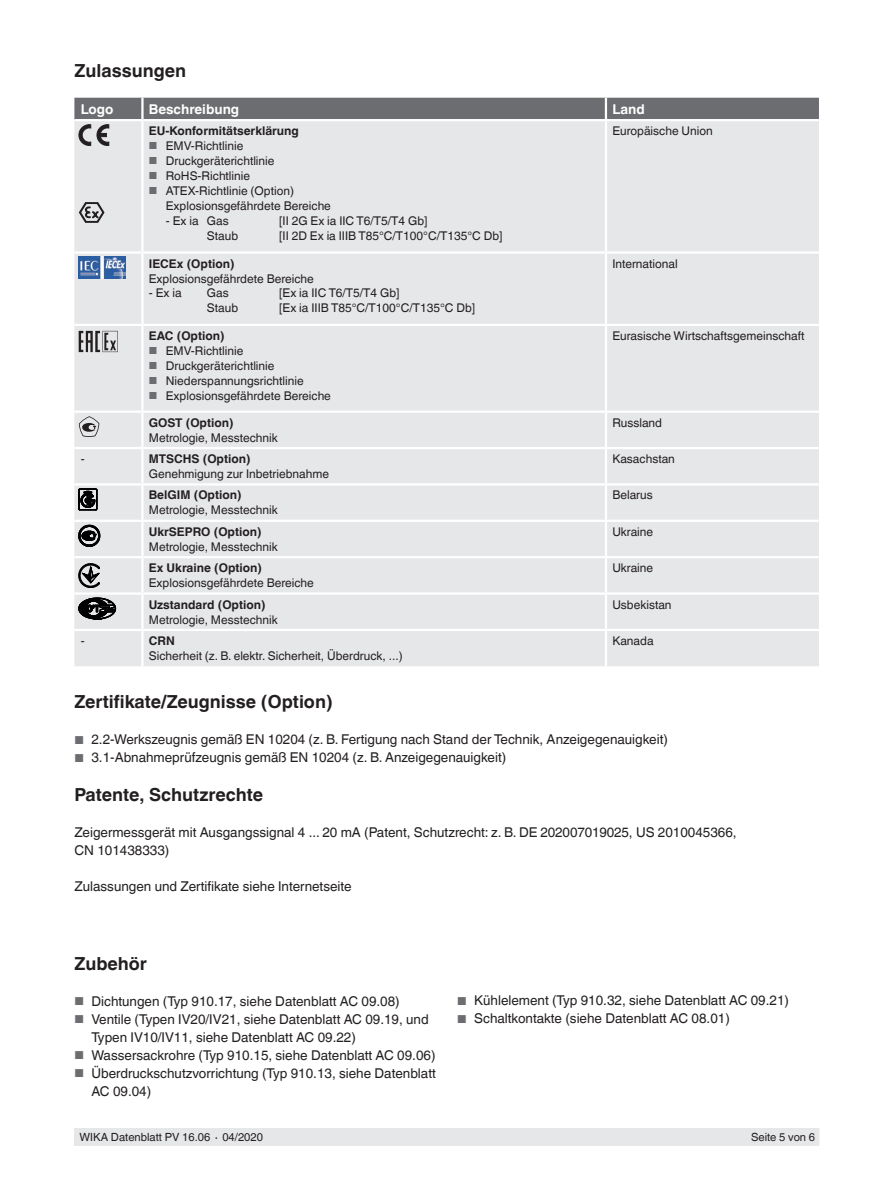
<style>
.page{position:relative;width:893px;height:1188px;background:#fff}
.page>*{position:absolute;margin:0;border:0;box-sizing:border-box;transform-origin:0 0}
.t1{font:700 18px "Helvetica World";color:#231f20}
.t2{font:13.5px/18px "Helvetica World";color:#231f20}
.t3{font:700 13.5px "Helvetica World";color:#fff}
.t4{font:12px/15px "Helvetica World";color:#231f20}
.t5{font:700 12px "Helvetica World";color:#231f20}
.t6{font:11.25px "Helvetica World";color:#231f20}
.s1{font-size:10.2px;color:#6c6d70}
.s2{font-size:11.55px;color:#6c6d70}
</style>
<div class="page">
<div style="left:75px;top:1128px;width:744px;height:17px;background:#e6e7e9"></div>
<div style="left:74px;top:145px;width:745px;height:521px;background:#e6e7e9"></div>
<hr style="left:74px;top:251px;width:68px;height:3px;background:#fff">
<hr style="left:142px;top:251px;width:464px;height:3px;background:#fff">
<hr style="left:606px;top:251px;width:213px;height:3px;background:#fff">
<hr style="left:142px;top:483px;width:464px;height:3px;background:#fff">
<hr style="left:606px;top:483px;width:213px;height:3px;background:#fff">
<hr style="left:74px;top:520px;width:68px;height:2px;background:#fff">
<hr style="left:142px;top:520px;width:464px;height:2px;background:#fff">
<hr style="left:606px;top:520px;width:213px;height:2px;background:#fff">
<hr style="left:142px;top:324px;width:464px;height:2px;background:#fff">
<hr style="left:142px;top:629px;width:464px;height:2px;background:#fff">
<hr style="left:142px;top:411px;width:464px;height:2px;background:#fff">
<hr style="left:606px;top:411px;width:213px;height:2px;background:#fff">
<hr style="left:141px;top:522px;width:3px;height:34px;background:#fff">
<hr style="left:605px;top:522px;width:2px;height:34px;background:#fff">
<hr style="left:74px;top:411px;width:68px;height:2px;background:#fff">
<hr style="left:74px;top:483px;width:68px;height:3px;background:#fff">
<hr style="left:74px;top:556px;width:68px;height:2px;background:#fff">
<hr style="left:142px;top:556px;width:464px;height:2px;background:#fff">
<hr style="left:606px;top:556px;width:213px;height:2px;background:#fff">
<hr style="left:74px;top:447px;width:68px;height:2px;background:#fff">
<hr style="left:142px;top:447px;width:464px;height:2px;background:#fff">
<hr style="left:141px;top:449px;width:3px;height:34px;background:#fff">
<hr style="left:606px;top:447px;width:213px;height:2px;background:#fff">
<hr style="left:605px;top:449px;width:2px;height:34px;background:#fff">
<hr style="left:141px;top:595px;width:3px;height:34px;background:#fff">
<hr style="left:605px;top:595px;width:2px;height:34px;background:#fff">
<hr style="left:606px;top:629px;width:213px;height:2px;background:#fff">
<hr style="left:74px;top:629px;width:68px;height:2px;background:#fff">
<hr style="left:605px;top:121px;width:2px;height:130px;background:#fff">
<hr style="left:605px;top:254px;width:2px;height:70px;background:#fff">
<hr style="left:606px;top:324px;width:213px;height:2px;background:#fff">
<hr style="left:141px;top:121px;width:3px;height:130px;background:#fff">
<hr style="left:141px;top:254px;width:3px;height:70px;background:#fff">
<hr style="left:74px;top:324px;width:68px;height:2px;background:#fff">
<hr style="left:141px;top:558px;width:3px;height:34px;background:#fff">
<hr style="left:605px;top:558px;width:2px;height:34px;background:#fff">
<hr style="left:74px;top:592px;width:68px;height:3px;background:#fff">
<hr style="left:142px;top:592px;width:464px;height:3px;background:#fff">
<hr style="left:606px;top:592px;width:213px;height:3px;background:#fff">
<hr style="left:605px;top:326px;width:2px;height:85px;background:#fff">
<hr style="left:605px;top:413px;width:2px;height:34px;background:#fff">
<hr style="left:605px;top:486px;width:2px;height:34px;background:#fff">
<hr style="left:605px;top:631px;width:2px;height:35px;background:#fff">
<hr style="left:141px;top:326px;width:3px;height:85px;background:#fff">
<hr style="left:141px;top:413px;width:3px;height:34px;background:#fff">
<hr style="left:141px;top:486px;width:3px;height:34px;background:#fff">
<hr style="left:141px;top:631px;width:3px;height:35px;background:#fff">
<svg style="left:74px;top:98px;width:745px;height:47px;background:#afb0b2"></svg>
<svg style="left:79px;top:202px;width:26px;height:21px"></svg>
<img style="left:79px;top:257px;width:47px;height:21px">
<svg style="left:79px;top:331px;width:39px;height:21px"></svg>
<svg style="left:79px;top:416px;width:20px;height:21px"></svg>
<svg style="left:79px;top:489px;width:18px;height:21px"></svg>
<svg style="left:79px;top:525px;width:21px;height:21px"></svg>
<svg style="left:79px;top:564px;width:21px;height:24px"></svg>
<svg style="left:79px;top:598px;width:37px;height:21px"></svg>
<h1 class="t1" style="left:74px;top:60px;width:113px">Zulassungen</h1>
<p class="t3" style="left:81px;top:101px;width:34px">Logo</p>
<p class="t3" style="left:149px;top:101px;width:92px">Beschreibung</p>
<p class="t3" style="left:612px;top:101px;width:34px">Land</p>
<p class="t5" style="left:149px;top:124px;width:152px">EU-Konformitätserklärung</p>
<p class="t4" style="left:149px;top:138px;width:96px"><span class="s1">■</span> EMV-Richtlinie</p>
<p class="t4" style="left:149px;top:153px;width:127px"><span class="s1">■</span> Druckgeräterichtlinie</p>
<p class="t4" style="left:149px;top:168px;width:103px"><span class="s1">■</span> RoHS-Richtlinie</p>
<p class="t4" style="left:166px;top:183px;width:167px;text-indent:-17px"><span class="s1">■</span> ATEX-Richtlinie (Option)<br>Explosionsgefährdete Bereiche</p>
<p class="t4" style="left:166px;top:213px;width:64px">- Ex ia Gas</p>
<p class="t4" style="left:279px;top:213px;width:150px">[II 2G Ex ia IIC T6/T5/T4 Gb]</p>
<p class="t4" style="left:207px;top:228px;width:33px">Staub</p>
<p class="t4" style="left:279px;top:228px;width:225px">[II 2D Ex ia IIIB T85°C/T100°C/T135°C Db]</p>
<p class="t4" style="left:612px;top:123px;width:102px">Europäische Union</p>
<p class="t5" style="left:149px;top:256px;width:87px">IECEx (Option)</p>
<p class="t4" style="left:149px;top:271px;width:167px">Explosionsgefährdete Bereiche</p>
<p class="t4" style="left:149px;top:285px;width:34px">- Ex ia</p>
<p class="t4" style="left:207px;top:285px;width:23px">Gas</p>
<p class="t4" style="left:279px;top:285px;width:122px">[Ex ia IIC T6/T5/T4 Gb]</p>
<p class="t4" style="left:207px;top:300px;width:33px">Staub</p>
<p class="t4" style="left:279px;top:300px;width:197px">[Ex ia IIIB T85°C/T100°C/T135°C Db]</p>
<p class="t4" style="left:612px;top:256px;width:67px">International</p>
<p class="t5" style="left:149px;top:329px;width:77px">EAC (Option)</p>
<p class="t4" style="left:149px;top:343px;width:96px"><span class="s1">■</span> EMV-Richtlinie</p>
<p class="t4" style="left:149px;top:358px;width:127px"><span class="s1">■</span> Druckgeräterichtlinie</p>
<p class="t4" style="left:149px;top:373px;width:156px"><span class="s1">■</span> Niederspannungsrichtlinie</p>
<p class="t4" style="left:149px;top:388px;width:184px"><span class="s1">■</span> Explosionsgefährdete Bereiche</p>
<p class="t4" style="left:612px;top:328px;width:194px">Eurasische Wirtschaftsgemeinschaft</p>
<p class="t5" style="left:149px;top:416px;width:86px">GOST (Option)</p>
<p class="t4" style="left:149px;top:430px;width:130px">Metrologie, Messtechnik</p>
<p class="t4" style="left:612px;top:415px;width:51px">Russland</p>
<p class="t4" style="left:81px;top:451px;width:5px">-</p>
<p class="t5" style="left:149px;top:452px;width:103px">MTSCHS (Option)</p>
<p class="t4" style="left:149px;top:466px;width:182px">Genehmigung zur Inbetriebnahme</p>
<p class="t4" style="left:612px;top:451px;width:64px">Kasachstan</p>
<p class="t5" style="left:149px;top:488px;width:94px">BelGIM (Option)</p>
<p class="t4" style="left:149px;top:503px;width:130px">Metrologie, Messtechnik</p>
<p class="t4" style="left:612px;top:488px;width:42px">Belarus</p>
<p class="t5" style="left:149px;top:525px;width:114px">UkrSEPRO (Option)</p>
<p class="t4" style="left:149px;top:539px;width:130px">Metrologie, Messtechnik</p>
<p class="t4" style="left:612px;top:524px;width:42px">Ukraine</p>
<p class="t5" style="left:149px;top:561px;width:115px">Ex Ukraine (Option)</p>
<p class="t4" style="left:149px;top:576px;width:167px">Explosionsgefährdete Bereiche</p>
<p class="t4" style="left:612px;top:561px;width:42px">Ukraine</p>
<p class="t5" style="left:149px;top:597px;width:118px">Uzstandard (Option)</p>
<p class="t4" style="left:149px;top:612px;width:130px">Metrologie, Messtechnik</p>
<p class="t4" style="left:612px;top:597px;width:61px">Usbekistan</p>
<p class="t4" style="left:81px;top:633px;width:5px">-</p>
<p class="t5" style="left:149px;top:634px;width:27px">CRN</p>
<p class="t4" style="left:149px;top:648px;width:255px">Sicherheit (z. B. elektr. Sicherheit, Überdruck, ...)</p>
<p class="t4" style="left:612px;top:633px;width:43px">Kanada</p>
<h1 class="t1" style="left:74px;top:692px;width:260px">Zertifikate/Zeugnisse (Option)</h1>
<p class="t2" style="left:74px;top:731px;width:595px"><span class="s2">■</span> 2.2-Werkszeugnis gemäß EN 10204 (z. B. Fertigung nach Stand der Technik, Anzeigegenauigkeit)</p>
<p class="t2" style="left:74px;top:749px;width:433px"><span class="s2">■</span> 3.1-Abnahmeprüfzeugnis gemäß EN 10204 (z. B. Anzeigegenauigkeit)</p>
<h1 class="t1" style="left:74px;top:785px;width:190px">Patente, Schutzrechte</h1>
<p class="t2" style="left:74px;top:824px;width:664px">Zeigermessgerät mit Ausgangssignal 4 ... 20 mA (Patent, Schutzrecht: z. B. DE 202007019025, US 2010045366,<br>CN 101438333)</p>
<p class="t2" style="left:74px;top:878px;width:279px">Zulassungen und Zertifikate siehe Internetseite</p>
<h1 class="t1" style="left:74px;top:953px;width:74px">Zubehör</h1>
<p class="t2" style="left:74px;top:992px;width:327px"><span class="s2">■</span> Dichtungen (Typ 910.17, siehe Datenblatt AC 09.08)</p>
<p class="t2" style="left:91px;top:1010px;width:339px;text-indent:-17px"><span class="s2">■</span> Ventile (Typen IV20/IV21, siehe Datenblatt AC 09.19, und<br>Typen IV10/IV11, siehe Datenblatt AC 09.22)</p>
<p class="t2" style="left:74px;top:1046px;width:363px"><span class="s2">■</span> Wassersackrohre (Typ 910.15, siehe Datenblatt AC 09.06)</p>
<p class="t2" style="left:91px;top:1064px;width:346px;text-indent:-17px"><span class="s2">■</span> Überdruckschutzvorrichtung (Typ 910.13, siehe Datenblatt<br>AC 09.04)</p>
<p class="t2" style="left:457px;top:992px;width:333px"><span class="s2">■</span> Kühlelement (Typ 910.32, siehe Datenblatt AC 09.21)</p>
<p class="t2" style="left:457px;top:1010px;width:274px"><span class="s2">■</span> Schaltkontakte (siehe Datenblatt AC 08.01)</p>
<p class="t6" style="left:80px;top:1131px;width:185px">WIKA Datenblatt PV 16.06 ∙ 04/2020</p>
<p class="t6" style="left:751px;top:1131px;width:66px">Seite 5 von 6</p>
</div>
